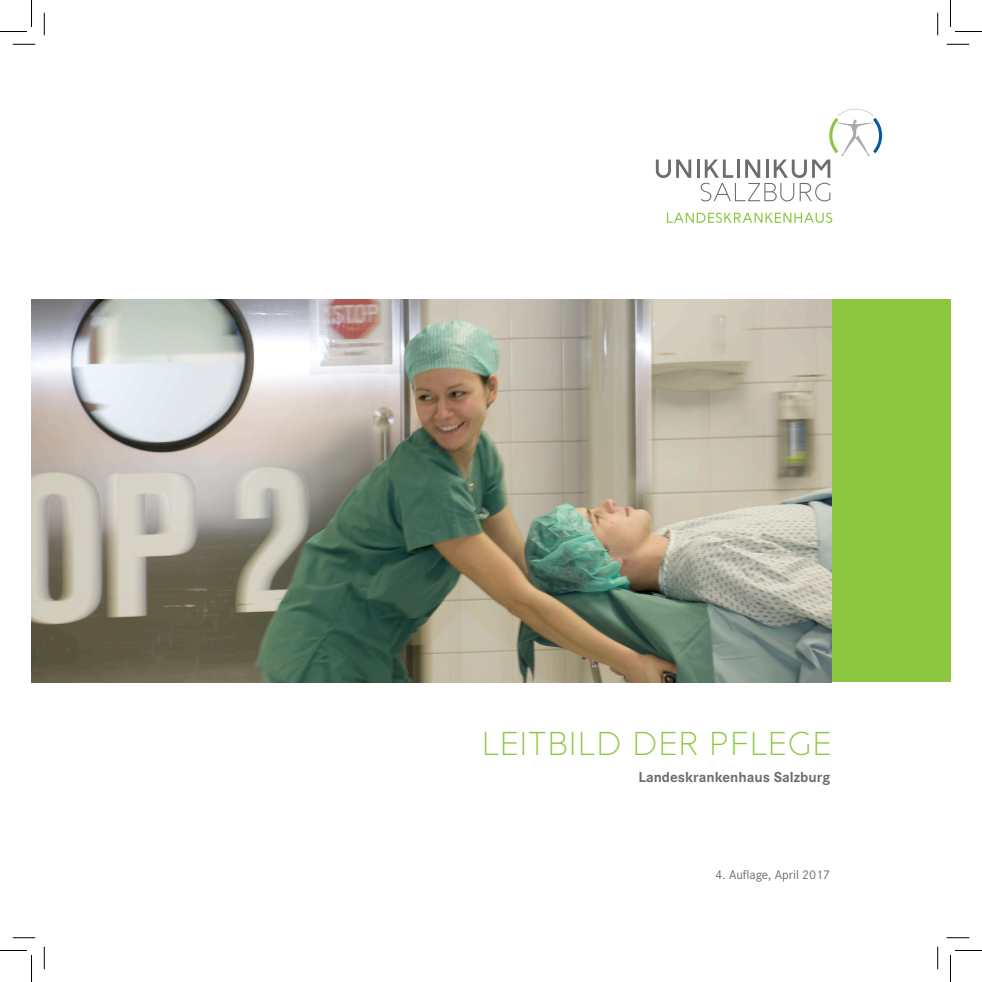
<style>
.page{position:relative;width:982px;height:982px;background:#fff}
.page>*{position:absolute;margin:0;border:0;box-sizing:border-box;transform-origin:0 0}
.t1{font:33px "Baufra";letter-spacing:.01em;color:#8bc63e}
.t2{font:700 15px "Corporate S";color:#6c6d70}
.t3{font:13.2px "Corporate S";color:#6c6d70}
</style>
<div class="page">
<svg style="left:655px;top:159px;width:36px;height:19px"></svg>
<hr style="left:696px;top:159px;width:3px;height:19px;background:#6c6d70">
<svg style="left:700px;top:109px;width:182px;height:92px"></svg>
<svg style="left:667px;top:212px;width:165px;height:11px"></svg>
<div style="left:831px;top:299px;width:119px;height:383px;background:#8bc63e"></div>
<img style="left:32px;top:299px;width:799px;height:383px">
<svg style="left:13px;top:44px;width:22px;height:1px"></svg>
<svg style="left:946px;top:44px;width:23px;height:1px"></svg>
<svg style="left:13px;top:937px;width:22px;height:1px"></svg>
<svg style="left:946px;top:937px;width:23px;height:1px"></svg>
<svg style="left:44px;top:13px;width:1px;height:22px"></svg>
<svg style="left:44px;top:946px;width:1px;height:23px"></svg>
<svg style="left:937px;top:13px;width:1px;height:22px"></svg>
<svg style="left:937px;top:946px;width:1px;height:23px"></svg>
<svg style="left:0;top:0;width:32px;height:32px"></svg>
<svg style="left:0;top:950px;width:32px;height:31px"></svg>
<svg style="left:950px;top:0;width:31px;height:32px"></svg>
<svg style="left:950px;top:950px;width:31px;height:31px"></svg>
<h1 class="t1" style="left:481px;top:723px;width:351px">LEITBILD DER PFLEGE</h1>
<p class="t2" style="left:638px;top:768px;width:193px">Landeskrankenhaus Salzburg</p>
<p class="t3" style="left:715px;top:867px;width:116px">4. Auflage, April 2017</p>
</div>
